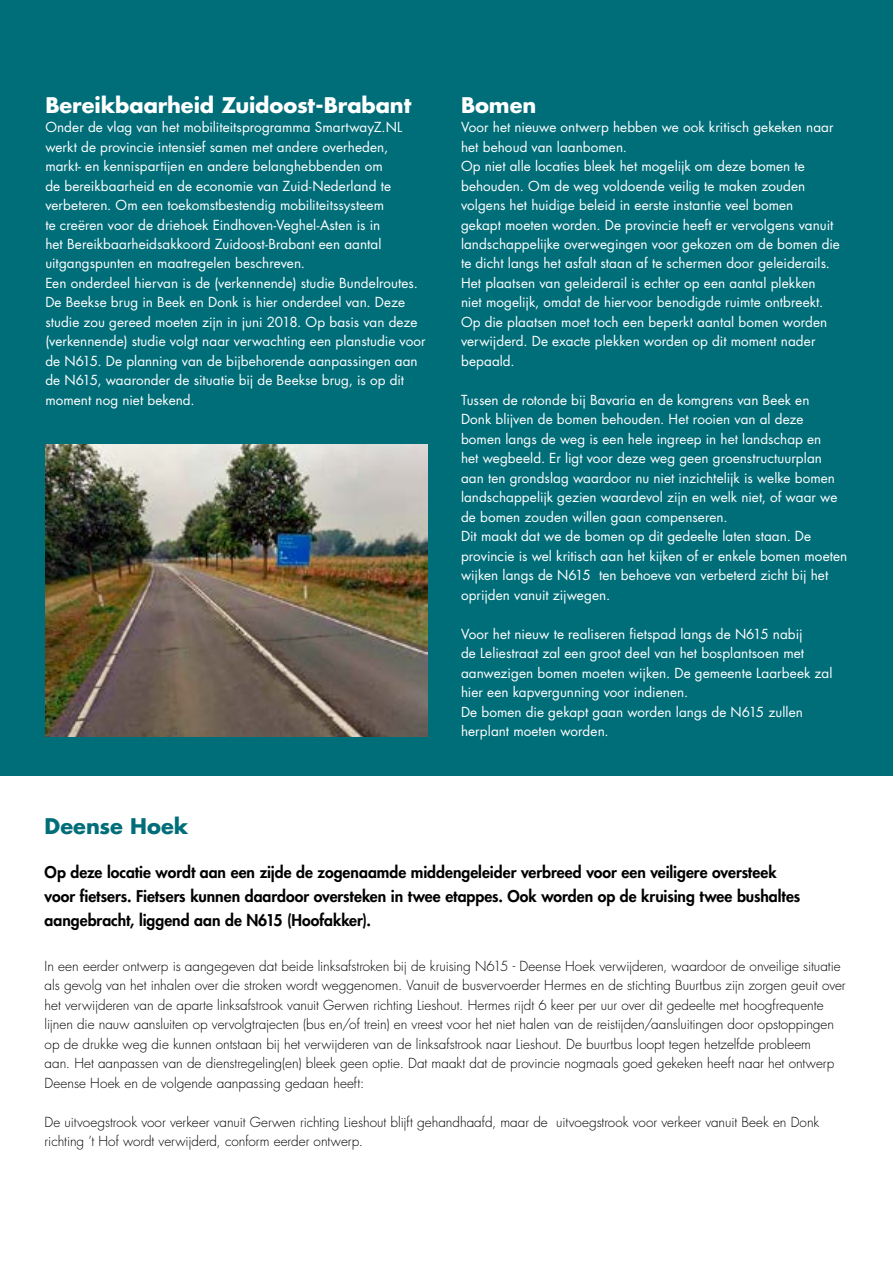
<style>
.page{position:relative;width:893px;height:1263px;background:#fff}
.page>*{position:absolute;margin:0;border:0;box-sizing:border-box;transform-origin:0 0}
.t1{font:700 21px "Futura Std";letter-spacing:-.005em;color:#fff}
.t2{font:700 21px "Futura Std";color:#006e79}
.t3{font:800 15.75px/24px "Futura Std";color:#000}
.t4{font:13.5px/19.5px "Futura Std";letter-spacing:.005em;color:#fff}
.t5{font:300 13.5px/19.5px "Futura Std";color:#000}
</style>
<div class="page">
<div style="left:0;top:0;width:893px;height:776px;background:#006e79"></div>
<img style="left:45px;top:444px;width:382px;height:292px">
<h1 class="t1" style="left:45px;top:91px;width:367px">Bereikbaarheid Zuidoost-Brabant</h1>
<p class="t4" style="left:45px;top:117px;width:382px">Onder de vlag van het mobiliteitsprogramma SmartwayZ.NL werkt de provincie intensief samen met andere overheden, markt- en kennispartijen en andere belanghebbenden om<br>de bereikbaarheid en de economie van Zuid-Nederland te verbeteren. Om een toekomstbestendig mobiliteitssysteem<br>te creëren voor de driehoek Eindhoven-Veghel-Asten is in<br>het Bereikbaarheidsakkoord Zuidoost-Brabant een aantal uitgangspunten en maatregelen beschreven.<br>Een onderdeel hiervan is de (verkennende) studie Bundelroutes.<br>De Beekse brug in Beek en Donk is hier onderdeel van. Deze studie zou gereed moeten zijn in juni 2018. Op basis van deze (verkennende) studie volgt naar verwachting een planstudie voor de N615. De planning van de bijbehorende aanpassingen aan de N615, waaronder de situatie bij de Beekse brug, is op dit moment nog niet bekend.</p>
<h1 class="t1" style="left:461px;top:91px;width:77px">Bomen</h1>
<p class="t4" style="left:461px;top:117px;width:380px">Voor het nieuwe ontwerp hebben we ook kritisch gekeken naar het behoud van laanbomen.<br>Op niet alle locaties bleek het mogelijk om deze bomen te behouden. Om de weg voldoende veilig te maken zouden volgens het huidige beleid in eerste instantie veel bomen<br>gekapt moeten worden. De provincie heeft er vervolgens vanuit landschappelijke overwegingen voor gekozen om de bomen die te dicht langs het asfalt staan af te schermen door geleiderails.<br>Het plaatsen van geleiderail is echter op een aantal plekken<br>niet mogelijk, omdat de hiervoor benodigde ruimte ontbreekt.<br>Op die plaatsen moet toch een beperkt aantal bomen worden verwijderd. De exacte plekken worden op dit moment nader bepaald.</p>
<p class="t4" style="left:461px;top:390px;width:388px">Tussen de rotonde bij Bavaria en de komgrens van Beek en<br>Donk blijven de bomen behouden. Het rooien van al deze<br>bomen langs de weg is een hele ingreep in het landschap en<br>het wegbeeld. Er ligt voor deze weg geen groenstructuurplan aan ten grondslag waardoor nu niet inzichtelijk is welke bomen landschappelijk gezien waardevol zijn en welk niet, of waar we de bomen zouden willen gaan compenseren.<br>Dit maakt dat we de bomen op dit gedeelte laten staan. De provincie is wel kritisch aan het kijken of er enkele bomen moeten wijken langs de N615 ten behoeve van verbeterd zicht bij het oprijden vanuit zijwegen.</p>
<p class="t4" style="left:461px;top:624px;width:373px">Voor het nieuw te realiseren fietspad langs de N615 nabij<br>de Leliestraat zal een groot deel van het bosplantsoen met aanwezigen bomen moeten wijken. De gemeente Laarbeek zal hier een kapvergunning voor indienen.<br>De bomen die gekapt gaan worden langs de N615 zullen herplant moeten worden.</p>
<h1 class="t2" style="left:45px;top:812px;width:145px">Deense Hoek</h1>
<p class="t3" style="left:45px;top:860px;width:757px">Op deze locatie wordt aan een zijde de zogenaamde middengeleider verbreed voor een veiligere oversteek voor fietsers. Fietsers kunnen daardoor oversteken in twee etappes. Ook worden op de kruising twee bushaltes aangebracht, liggend aan de N615 (Hoofakker).</p>
<p class="t5" style="left:45px;top:956px;width:803px">In een eerder ontwerp is aangegeven dat beide linksafstroken bij de kruising N615 - Deense Hoek verwijderen, waardoor de onveilige situatie als gevolg van het inhalen over die stroken wordt weggenomen. Vanuit de busvervoerder Hermes en de stichting Buurtbus zijn zorgen geuit over het verwijderen van de aparte linksafstrook vanuit Gerwen richting Lieshout. Hermes rijdt 6 keer per uur over dit gedeelte met hoogfrequente lijnen die nauw aansluiten op vervolgtrajecten (bus en/of trein) en vreest voor het niet halen van de reistijden/aansluitingen door opstoppingen op de drukke weg die kunnen ontstaan bij het verwijderen van de linksafstrook naar Lieshout. De buurtbus loopt tegen hetzelfde probleem<br>aan. Het aanpassen van de dienstregeling(en) bleek geen optie. Dat maakt dat de provincie nogmaals goed gekeken heeft naar het ontwerp Deense Hoek en de volgende aanpassing gedaan heeft:</p>
<p class="t5" style="left:45px;top:1112px;width:776px">De uitvoegstrook voor verkeer vanuit Gerwen richting Lieshout blijft gehandhaafd, maar de uitvoegstrook voor verkeer vanuit Beek en Donk richting ’t Hof wordt verwijderd, conform eerder ontwerp.</p>
</div>
